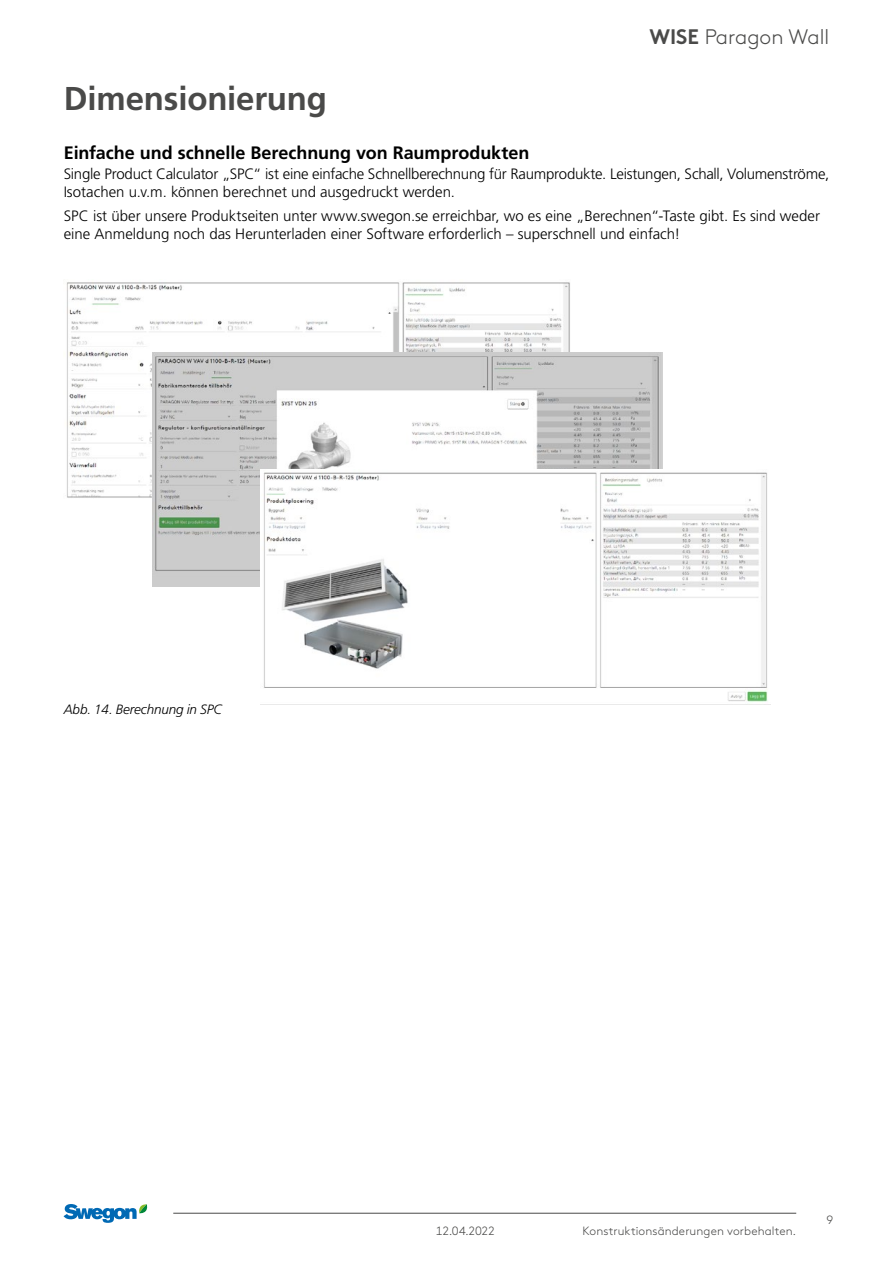
<style>
.page{position:relative;width:893px;height:1263px;background:#fff}
.page>*{position:absolute;margin:0;border:0;box-sizing:border-box;transform-origin:0 0}
.t1{font:700 33px "Frutiger LT Pro";letter-spacing:-.005em;color:#4a4a49}
.t2{font:300 21px "Swegon Brown";color:#4a4a49}
.t3{font:700 18px "Frutiger LT Pro";color:#000}
.t4{font:300 15px/18px "Frutiger LT Pro";letter-spacing:-.005em;color:#000}
.t5{font:italic 300 13.5px "Frutiger LT Pro";letter-spacing:-.01em;color:#000}
.t6{font:300 12px "Swegon Brown";letter-spacing:.01em;color:#4a4a49}
.s1{font-weight:700}
</style>
<div class="page">
<hr style="left:173px;top:1213px;width:623px;height:1px;background:#4a4a49">
<svg style="left:64px;top:1204px;width:84px;height:19px"></svg>
<img style="left:66px;top:282px;width:504px;height:232px">
<img style="left:153px;top:352px;width:509px;height:235px">
<img style="left:261px;top:470px;width:509px;height:235px">
<h2 class="t2" style="left:649px;top:22px;width:181px"><span class="s1">WISE</span> Paragon Wall</h2>
<h1 class="t1" style="left:64px;top:79px;width:265px">Dimensionierung</h1>
<p class="t3" style="left:64px;top:142px;width:467px">Einfache und schnelle Berechnung von Raumprodukten</p>
<p class="t4" style="left:64px;top:165px;width:767px">Single Product Calculator „SPC“ ist eine einfache Schnellberechnung für Raumprodukte. Leistungen, Schall, Volumenströme,<br>Isotachen u.v.m. können berechnet und ausgedruckt werden.</p>
<p class="t4" style="left:64px;top:207px;width:758px">SPC ist über unsere Produktseiten unter www.swegon.se erreichbar, wo es eine „Berechnen“-Taste gibt. Es sind weder eine Anmeldung noch das Herunterladen einer Software erforderlich – superschnell und einfach!</p>
<p class="t5" style="left:64px;top:701px;width:159px">Abb. 14. Berechnung in SPC</p>
<p class="t6" style="left:436px;top:1221px;width:61px">12.04.2022</p>
<p class="t6" style="left:582px;top:1221px;width:215px">Konstruktionsänderungen vorbehalten.</p>
<p class="t6" style="left:827px;top:1211px;width:8px">9</p>
</div>
